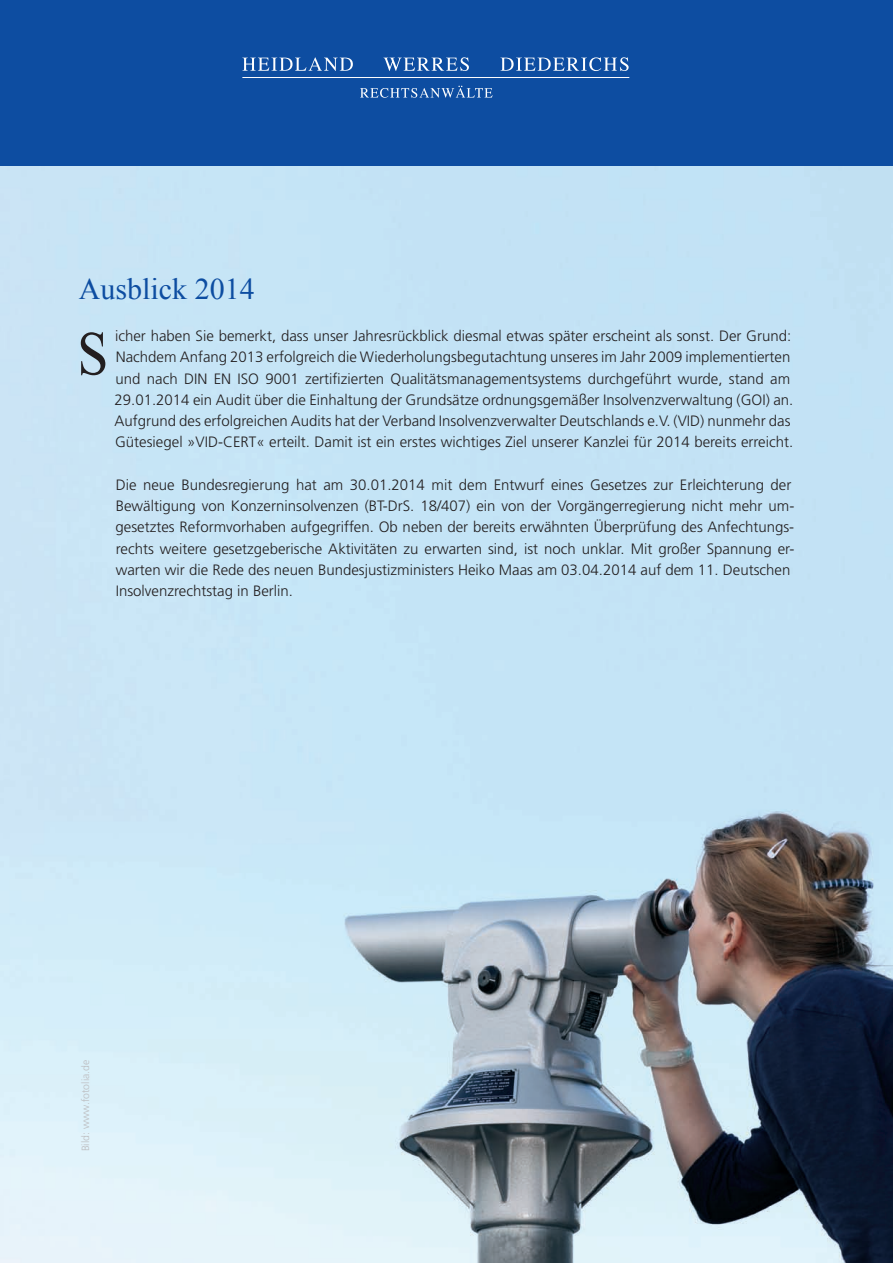
<style>
.page{position:relative;width:893px;height:1263px;background:#fff}
.page>*{position:absolute;margin:0;border:0;box-sizing:border-box;transform-origin:0 0}
.t1{font:62.1px "Times New Roman";color:#231f20;scale:.9 1}
.t2{font:30px "Times New Roman";color:#0d4da1}
.t3{font:300 15px/21.3px "Frutiger";color:#231f20}
.t4{font:300 10.5px "Frutiger";color:#bcbdc0}
</style>
<div class="page">
<img style="left:0;top:166px;width:893px;height:1097px">
<div style="left:0;top:0;width:893px;height:166px;background:#0d4da1"></div>
<svg style="left:242px;top:57px;width:111px;height:14px"></svg>
<svg style="left:360px;top:86px;width:133px;height:12px"></svg>
<svg style="left:500px;top:57px;width:129px;height:14px"></svg>
<svg style="left:383px;top:57px;width:86px;height:14px"></svg>
<hr style="left:242px;top:77px;width:387px;height:1px;background:#fff">
<h2 class="t2" style="left:79px;top:269px;width:177px">Ausblick 2014</h2>
<h1 class="t1" style="left:77px;top:312px;width:36px">S</h1>
<p class="t3" style="left:114px;top:325px;width:680px">icher haben Sie bemerkt, dass unser Jahresrückblick diesmal etwas später erscheint als sonst. Der Grund:<br>Nachdem Anfang 2013 erfolgreich die Wiederholungsbegutachtung unseres im Jahr 2009 implementierten und nach DIN EN ISO 9001 zertifizierten Qualitätsmanagementsystems durchgeführt wurde, stand am 29.01.2014 ein Audit über die Einhaltung der Grundsätze ordnungsgemäßer Insolvenzverwaltung (GOI) an.<br>Aufgrund des erfolgreichen Audits hat der Verband Insolvenzverwalter Deutschlands e.V. (VID) nunmehr das Gütesiegel »VID-CERT« erteilt. Damit ist ein erstes wichtiges Ziel unserer Kanzlei für 2014 bereits erreicht.</p>
<p class="t3" style="left:116px;top:474px;width:680px">Die neue Bundesregierung hat am 30.01.2014 mit dem Entwurf eines Gesetzes zur Erleichterung der Bewältigung von Konzerninsolvenzen (BT-DrS. 18/407) ein von der Vorgängerregierung nicht mehr um&shy;gesetztes Reformvorhaben aufgegriffen. Ob neben der bereits erwähnten Überprüfung des Anfechtungs&shy;rechts weitere gesetzgeberische Aktivitäten zu erwarten sind, ist noch unklar. Mit großer Spannung er&shy;warten wir die Rede des neuen Bundesjustizministers Heiko Maas am 03.04.2014 auf dem 11. Deutschen Insolvenzrechtstag in Berlin.</p>
<p class="t4" style="left:79px;top:1151px;width:93px;rotate:-90deg">Bild: www.fotolia.de</p>
</div>
